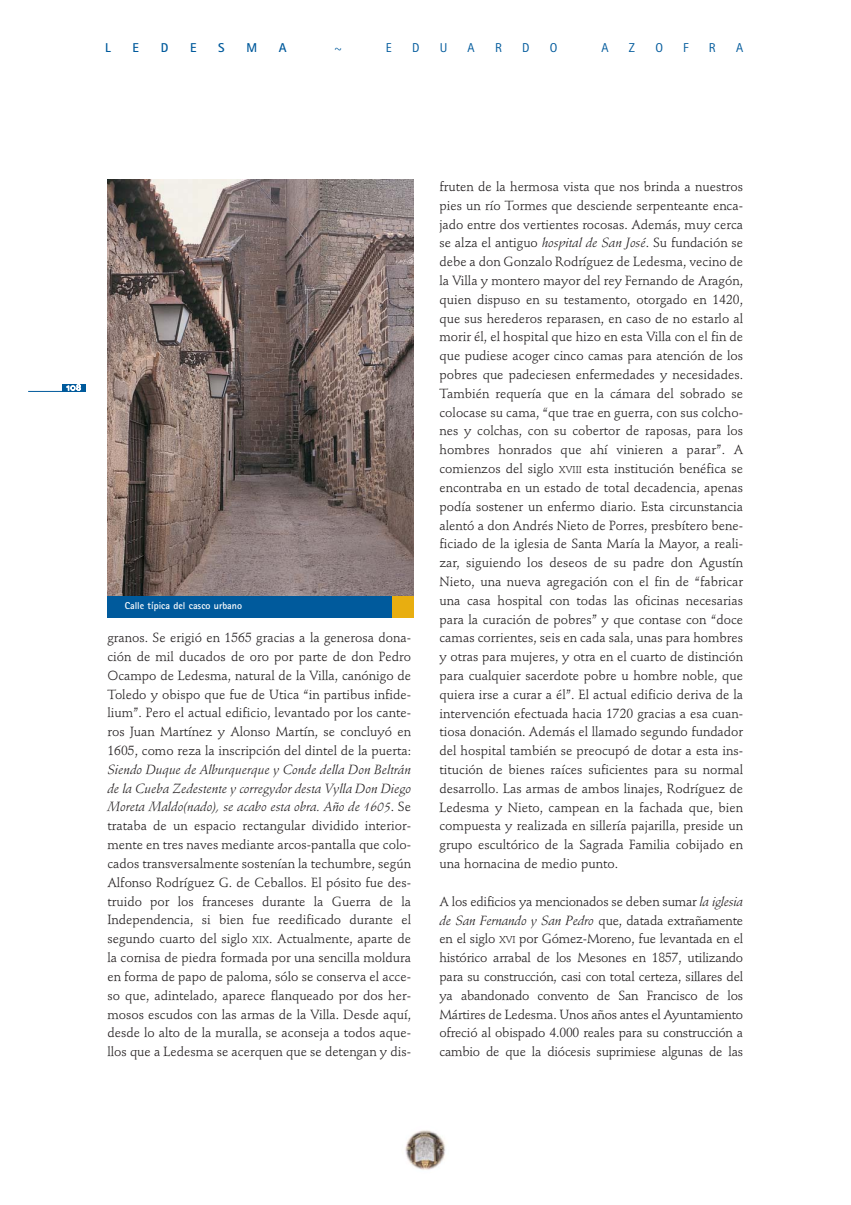
<style>
.page{position:relative;width:851px;height:1205px;background:#fff}
.page>*{position:absolute;margin:0;border:0;box-sizing:border-box;transform-origin:0 0}
.t1{font:13.12px/18.8px "Stempel Schneidler";color:#231f20;text-align:justify}
.t2{font:12.88px "Rotis Sans Serif";color:#005a9c}
.t3{font:700 12.88px "Rotis Sans Serif";color:#005a9c}
.t4{font:700 10px "Rotis Sans Serif";color:#fff}
.t5{font:9px "Skia";color:#fff}
.s1{font-style:italic}
.s2{font-size:9.88px}
</style>
<div class="page">
<hr style="left:28px;top:391px;width:58px;height:1px;background:#005a9c">
<div style="left:62px;top:384px;width:24px;height:8px;background:#005a9c"></div>
<img style="left:401px;top:1125px;width:48px;height:48px;border-radius:50%">
<img style="left:107px;top:180px;width:306px;height:416px">
<div style="left:107px;top:596px;width:306px;height:21px;background:#005a9c"></div>
<div style="left:392px;top:596px;width:21px;height:21px;background:#e8ae10"></div>
<p class="t3" style="left:105px;top:43px;width:7px">L</p>
<p class="t3" style="left:132px;top:43px;width:8px">E</p>
<p class="t3" style="left:161px;top:43px;width:9px">D</p>
<p class="t3" style="left:190px;top:43px;width:8px">E</p>
<p class="t3" style="left:218px;top:43px;width:8px">S</p>
<p class="t3" style="left:246px;top:43px;width:12px">M</p>
<p class="t3" style="left:279px;top:43px;width:9px">A</p>
<p class="t2" style="left:334px;top:43px;width:9px">~</p>
<p class="t2" style="left:386px;top:43px;width:7px">E</p>
<p class="t2" style="left:412px;top:43px;width:9px">D</p>
<p class="t2" style="left:439px;top:43px;width:9px">U</p>
<p class="t2" style="left:467px;top:43px;width:9px">A</p>
<p class="t2" style="left:495px;top:43px;width:8px">R</p>
<p class="t2" style="left:522px;top:43px;width:9px">D</p>
<p class="t2" style="left:549px;top:43px;width:9px">O</p>
<p class="t2" style="left:601px;top:43px;width:9px">A</p>
<p class="t2" style="left:628px;top:43px;width:8px">Z</p>
<p class="t2" style="left:655px;top:43px;width:9px">O</p>
<p class="t2" style="left:683px;top:43px;width:7px">F</p>
<p class="t2" style="left:708px;top:43px;width:8px">R</p>
<p class="t2" style="left:736px;top:43px;width:9px">A</p>
<p class="t5" style="left:66px;top:384px;width:16px">108</p>
<p class="t4" style="left:125px;top:602px;width:119px">Calle típica del casco urbano</p>
<p class="t1" style="left:107px;top:629px;width:305px">granos. Se erigió en 1565 gracias a la generosa dona&shy;ción de mil ducados de oro por parte de don Pedro Ocampo de Ledesma, natural de la Villa, canónigo de Toledo y obispo que fue de Utica “in partibus infide&shy;lium”. Pero el actual edificio, levantado por los cante&shy;ros Juan Martínez y Alonso Martín, se concluyó en 1605, como reza la inscripción del dintel de la puerta:</p>
<p class="t1" style="left:107px;top:761px;width:305px"><span class="s1">Siendo Duque de Alburquerque y Conde della Don Beltrán de la Cueba Zedestente y corregydor desta Vylla Don Diego Moreta Maldo(nado), se acabo esta obra. Año de 1605</span>. Se trataba de un espacio rectangular dividido interior&shy;mente en tres naves mediante arcos-pantalla que colo&shy;cados transversalmente sostenían la techumbre, según Alfonso Rodríguez G. de Ceballos. El pósito fue des&shy;truido por los franceses durante la Guerra de la Independencia, si bien fue reedificado durante el segundo cuarto del siglo <span class="s2">XIX</span>. Actualmente, aparte de la cornisa de piedra formada por una sencilla moldura en forma de papo de paloma, sólo se conserva el acce&shy;so que, adintelado, aparece flanqueado por dos her&shy;mosos escudos con las armas de la Villa. Desde aquí, desde lo alto de la muralla, se aconseja a todos aque&shy;llos que a Ledesma se acerquen que se detengan y dis-</p>
<p class="t1" style="left:439px;top:178px;width:305px">fruten de la hermosa vista que nos brinda a nuestros pies un río Tormes que desciende serpenteante enca&shy;jado entre dos vertientes rocosas. Además, muy cerca se alza el antiguo <span class="s1">hospital de San José</span>. Su fundación se debe a don Gonzalo Rodríguez de Ledesma, vecino de la Villa y montero mayor del rey Fernando de Aragón, quien dispuso en su testamento, otorgado en 1420, que sus herederos reparasen, en caso de no estarlo al morir él, el hospital que hizo en esta Villa con el fin de que pudiese acoger cinco camas para atención de los pobres que padeciesen enfermedades y necesidades.<br>También requería que en la cámara del sobrado se colocase su cama, “que trae en guerra, con sus colcho&shy;nes y colchas, con su cobertor de raposas, para los hombres honrados que ahí vinieren a parar”. A comienzos del siglo <span class="s2">XVIII</span> esta institución benéfica se encontraba en un estado de total decadencia, apenas podía sostener un enfermo diario. Esta circunstancia alentó a don Andrés Nieto de Porres, presbítero bene&shy;ficiado de la iglesia de Santa María la Mayor, a reali&shy;zar, siguiendo los deseos de su padre don Agustín Nieto, una nueva agregación con el fin de “fabricar una casa hospital con todas las oficinas necesarias para la curación de pobres” y que contase con “doce camas corrientes, seis en cada sala, unas para hombres y otras para mujeres, y otra en el cuarto de distinción para cualquier sacerdote pobre u hombre noble, que quiera irse a curar a él”. El actual edificio deriva de la intervención efectuada hacia 1720 gracias a esa cuan&shy;tiosa donación. Además el llamado segundo fundador del hospital también se preocupó de dotar a esta ins&shy;titución de bienes raíces suficientes para su normal desarrollo. Las armas de ambos linajes, Rodríguez de Ledesma y Nieto, campean en la fachada que, bien compuesta y realizada en sillería pajarilla, preside un grupo escultórico de la Sagrada Familia cobijado en una hornacina de medio punto.</p>
<p class="t1" style="left:439px;top:893px;width:305px">A los edificios ya mencionados se deben sumar <span class="s1">la iglesia de San Fernando y San Pedro</span> que, datada extrañamente en el siglo <span class="s2">XVI</span> por Gómez-Moreno, fue levantada en el histórico arrabal de los Mesones en 1857, utilizando para su construcción, casi con total certeza, sillares del ya abandonado convento de San Francisco de los Mártires de Ledesma. Unos años antes el Ayuntamiento ofreció al obispado 4.000 reales para su construcción a cambio de que la diócesis suprimiese algunas de las</p>
</div>
